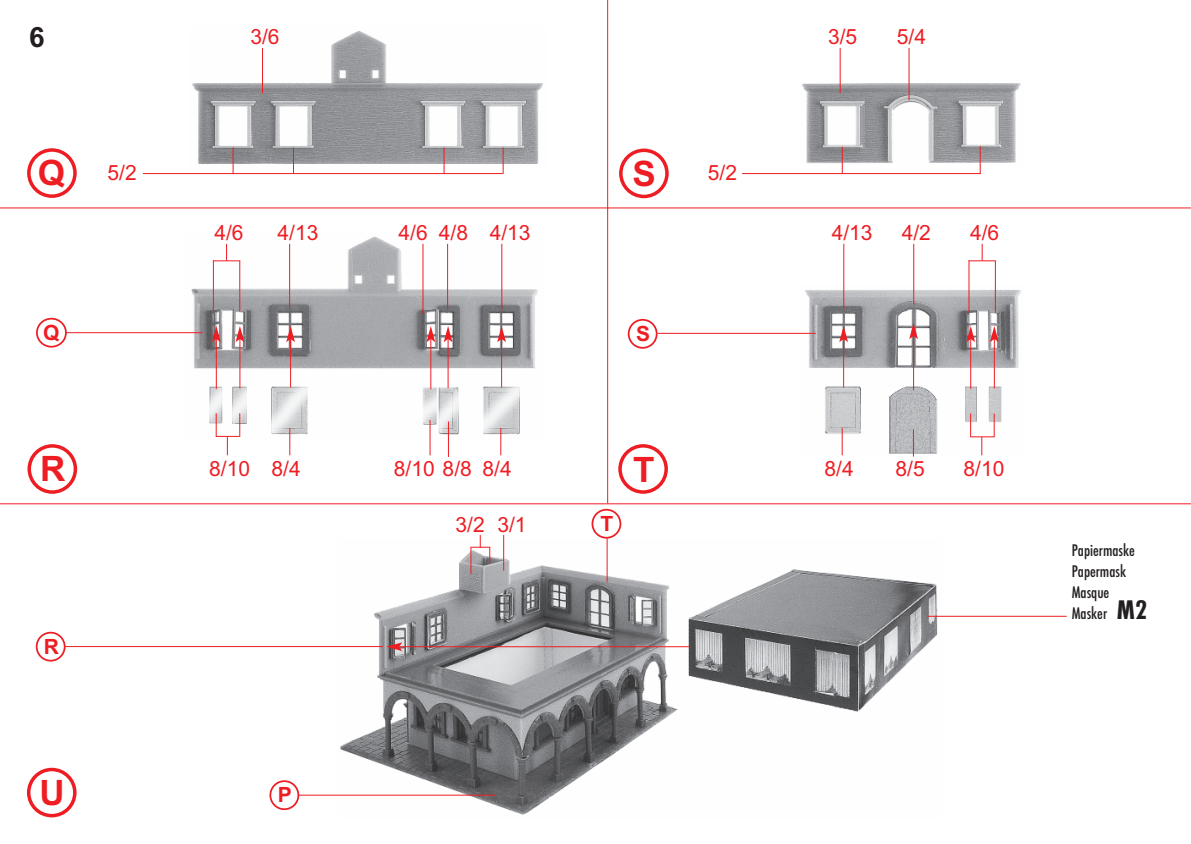
<style>
.page{position:relative;width:1191px;height:844px;background:#fff}
.page>*{position:absolute;margin:0;border:0;box-sizing:border-box;transform-origin:0 0}
.t1{font:700 35px "Arial";color:#ee1d23}
.t2{font:700 28px "Arial";color:#231f20}
.t3{font:21px "Arial";color:#ee1d23}
.t4{font:700 21px "Arial";color:#ee1d23}
.t5{font:17.5px/21px "Futura EF Medium Con";color:#231f20}
.s1{font-family:"Futura EF Bold Con";font-size:28px}
</style>
<div class="page">
<img style="left:337px;top:539px;width:605px;height:276px">
<img style="left:801px;top:285px;width:220px;height:171px">
<img style="left:802px;top:80px;width:219px;height:86px">
<img style="left:186px;top:236px;width:352px;height:203px">
<img style="left:192px;top:31px;width:351px;height:136px">
<hr style="left:607px;top:0;width:1px;height:503px;background:#ee1d23">
<hr style="left:0;top:503px;width:1191px;height:1px;background:#ee1d23">
<hr style="left:0;top:207px;width:1191px;height:1px;background:#ee1d23">
<hr style="left:216px;top:339px;width:1px;height:50px;background:#ee1d23">
<svg style="left:212px;top:326px;width:9px;height:16px"></svg>
<hr style="left:239px;top:339px;width:1px;height:49px;background:#ee1d23">
<svg style="left:235px;top:326px;width:9px;height:16px"></svg>
<hr style="left:290px;top:339px;width:1px;height:48px;background:#ee1d23">
<svg style="left:286px;top:326px;width:9px;height:16px"></svg>
<hr style="left:262px;top:48px;width:1px;height:45px;background:#ee1d23">
<hr style="left:143px;top:173px;width:360px;height:1px;background:#ee1d23">
<svg style="left:503px;top:147px;width:1px;height:27px"></svg>
<svg style="left:443px;top:147px;width:1px;height:26px"></svg>
<svg style="left:293px;top:147px;width:1px;height:26px"></svg>
<svg style="left:233px;top:147px;width:1px;height:26px"></svg>
<hr style="left:503px;top:535px;width:1px;height:35px;background:#ee1d23">
<svg style="left:470px;top:535px;width:20px;height:38px"></svg>
<hr style="left:606px;top:538px;width:1px;height:44px;background:#ee1d23">
<hr style="left:839px;top:48px;width:1px;height:45px;background:#ee1d23">
<hr style="left:908px;top:48px;width:1px;height:52px;background:#ee1d23">
<svg style="left:213px;top:244px;width:27px;height:17px"></svg>
<hr style="left:66px;top:332px;width:137px;height:1px;background:#ee1d23">
<hr style="left:64px;top:646px;width:319px;height:1px;background:#ee1d23">
<hr style="left:298px;top:794px;width:198px;height:1px;background:#ee1d23">
<hr style="left:657px;top:333px;width:159px;height:1px;background:#ee1d23">
<hr style="left:213px;top:260px;width:1px;height:52px;background:#ee1d23">
<hr style="left:239px;top:261px;width:1px;height:50px;background:#ee1d23">
<svg style="left:216px;top:413px;width:24px;height:42px"></svg>
<svg style="left:969px;top:244px;width:27px;height:17px"></svg>
<hr style="left:968px;top:260px;width:1px;height:52px;background:#ee1d23">
<hr style="left:995px;top:261px;width:1px;height:52px;background:#ee1d23">
<hr style="left:913px;top:244px;width:1px;height:60px;background:#ee1d23">
<hr style="left:970px;top:339px;width:1px;height:50px;background:#ee1d23">
<svg style="left:966px;top:326px;width:9px;height:16px"></svg>
<hr style="left:994px;top:339px;width:1px;height:49px;background:#ee1d23">
<svg style="left:990px;top:326px;width:8px;height:16px"></svg>
<svg style="left:970px;top:413px;width:24px;height:42px"></svg>
<svg style="left:289px;top:428px;width:1px;height:27px"></svg>
<hr style="left:501px;top:339px;width:1px;height:48px;background:#ee1d23">
<svg style="left:497px;top:326px;width:9px;height:16px"></svg>
<hr style="left:399px;top:646px;width:290px;height:1px;background:#ee1d23">
<svg style="left:386px;top:642px;width:16px;height:9px"></svg>
<svg style="left:500px;top:428px;width:1px;height:27px"></svg>
<hr style="left:843px;top:339px;width:1px;height:48px;background:#ee1d23">
<svg style="left:839px;top:326px;width:9px;height:16px"></svg>
<hr style="left:913px;top:336px;width:1px;height:54px;background:#ee1d23">
<svg style="left:909px;top:323px;width:9px;height:16px"></svg>
<svg style="left:841px;top:428px;width:1px;height:27px"></svg>
<svg style="left:913px;top:429px;width:1px;height:27px"></svg>
<hr style="left:430px;top:339px;width:1px;height:50px;background:#ee1d23">
<svg style="left:426px;top:326px;width:9px;height:16px"></svg>
<hr style="left:429px;top:420px;width:1px;height:35px;background:#ee1d23">
<hr style="left:447px;top:339px;width:1px;height:49px;background:#ee1d23">
<svg style="left:444px;top:326px;width:8px;height:16px"></svg>
<hr style="left:448px;top:421px;width:1px;height:36px;background:#ee1d23">
<hr style="left:422px;top:244px;width:1px;height:70px;background:#ee1d23">
<hr style="left:447px;top:244px;width:1px;height:65px;background:#ee1d23">
<hr style="left:289px;top:244px;width:1px;height:65px;background:#ee1d23">
<hr style="left:501px;top:244px;width:1px;height:65px;background:#ee1d23">
<hr style="left:843px;top:244px;width:1px;height:65px;background:#ee1d23">
<hr style="left:742px;top:173px;width:238px;height:1px;background:#ee1d23">
<svg style="left:979px;top:146px;width:1px;height:27px"></svg>
<svg style="left:842px;top:147px;width:1px;height:26px"></svg>
<svg style="left:269px;top:780px;width:30px;height:29px"></svg>
<svg style="left:27px;top:148px;width:50px;height:50px"></svg>
<svg style="left:28px;top:444px;width:49px;height:49px"></svg>
<svg style="left:619px;top:148px;width:49px;height:50px"></svg>
<svg style="left:618px;top:444px;width:50px;height:49px"></svg>
<svg style="left:27px;top:767px;width:50px;height:50px"></svg>
<svg style="left:36px;top:318px;width:31px;height:29px"></svg>
<svg style="left:36px;top:631px;width:30px;height:30px"></svg>
<svg style="left:628px;top:319px;width:29px;height:29px"></svg>
<svg style="left:591px;top:508px;width:30px;height:30px"></svg>
<hr style="left:927px;top:615px;width:139px;height:1px;background:#ee1d23">
<h2 class="t2" style="left:29px;top:21px;width:17px">6</h2>
<p class="t3" style="left:250px;top:24px;width:31px">3/6</p>
<h1 class="t1" style="left:38px;top:153px;width:29px">Q</h1>
<h1 class="t1" style="left:632px;top:153px;width:25px">S</h1>
<p class="t3" style="left:108px;top:160px;width:31px">5/2</p>
<p class="t3" style="left:708px;top:160px;width:31px">5/2</p>
<p class="t3" style="left:828px;top:24px;width:31px">3/5</p>
<p class="t3" style="left:897px;top:24px;width:31px">5/4</p>
<p class="t4" style="left:43px;top:320px;width:18px">Q</p>
<h1 class="t1" style="left:40px;top:448px;width:27px">R</h1>
<p class="t4" style="left:44px;top:634px;width:17px">R</p>
<h1 class="t1" style="left:39px;top:772px;width:27px">U</h1>
<p class="t3" style="left:214px;top:220px;width:31px">4/6</p>
<p class="t3" style="left:901px;top:220px;width:31px">4/2</p>
<p class="t3" style="left:970px;top:220px;width:31px">4/6</p>
<p class="t3" style="left:277px;top:220px;width:42px">4/13</p>
<p class="t3" style="left:398px;top:220px;width:133px">4/6 4/8 4/13</p>
<p class="t3" style="left:831px;top:220px;width:42px">4/13</p>
<p class="t4" style="left:636px;top:321px;width:16px">S</p>
<h1 class="t1" style="left:633px;top:449px;width:23px">T</h1>
<p class="t3" style="left:209px;top:456px;width:93px">8/10 8/4</p>
<p class="t3" style="left:394px;top:456px;width:119px">8/10 8/8 8/4</p>
<p class="t3" style="left:824px;top:456px;width:31px">8/4</p>
<p class="t3" style="left:895px;top:456px;width:31px">8/5</p>
<p class="t3" style="left:963px;top:456px;width:42px">8/10</p>
<p class="t4" style="left:278px;top:782px;width:16px">P</p>
<p class="t3" style="left:455px;top:512px;width:72px">3/2 3/1</p>
<p class="t4" style="left:600px;top:511px;width:14px">T</p>
<p class="t5" style="left:1071px;top:540px;width:77px">Papiermaske<br>Papermask<br>Masque<br>Masker <span class="s1">M2</span></p>
</div>
